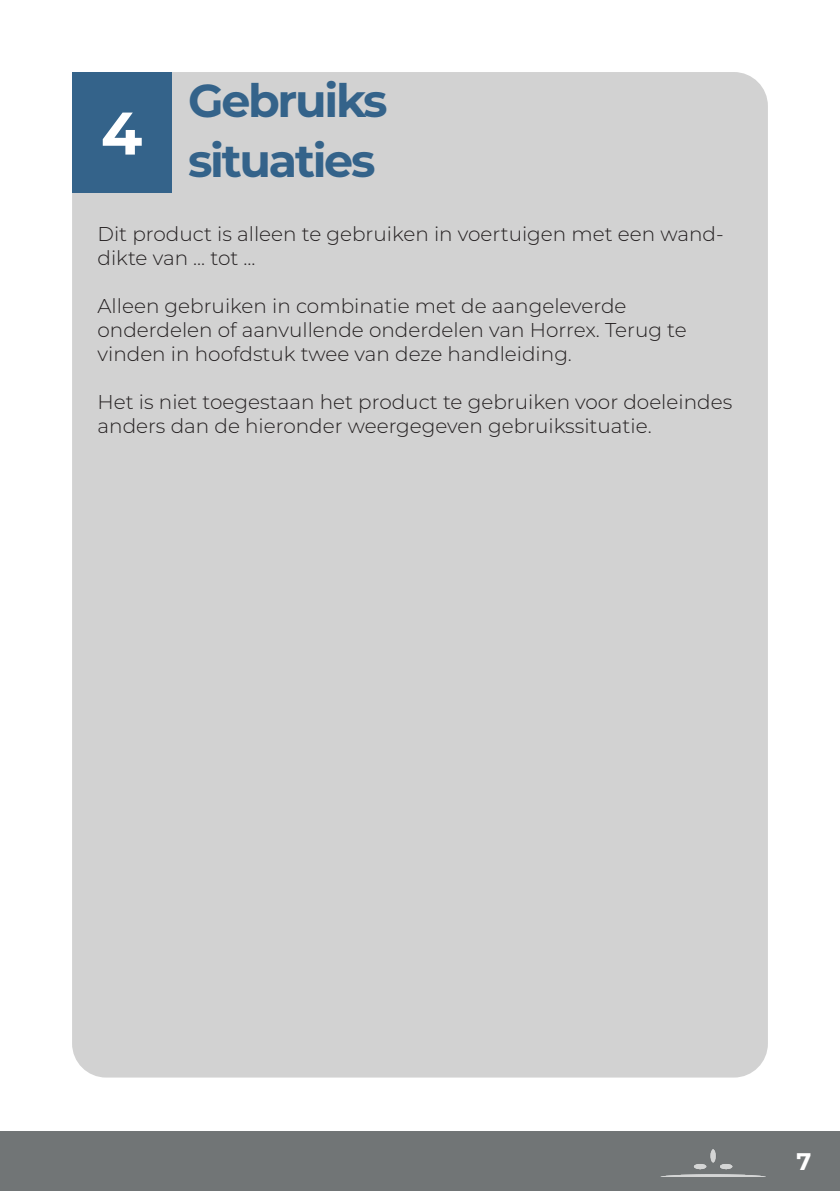
<style>
.page{position:relative;width:840px;height:1191px;background:#fff}
.page>*{position:absolute;margin:0;border:0;box-sizing:border-box;transform-origin:0 0}
.t1{font:700 60px "Montserrat";color:#fff}
.t2{font:700 46px/60px "Montserrat";letter-spacing:-.05em;color:#34638a}
.t3{font:700 24px "Montserrat";color:#fff}
.t4{font:300 20px/24px "Montserrat";color:#231f20}
</style>
<div class="page">
<div style="left:0;top:1131px;width:839px;height:60px;background:#717576"></div>
<img style="left:665px;top:1149px;width:96px;height:27px">
<div style="left:72px;top:72px;width:695px;height:1005px;background:#d2d2d2;border-radius:34px"></div>
<div style="left:72px;top:72px;width:99px;height:121px;background:#34638a"></div>
<p class="t1" style="left:101px;top:90px;width:43px">4</p>
<p class="t2" style="left:188px;top:68px;width:201px">Gebruiks situaties</p>
<p class="t4" style="left:97px;top:221px;width:627px">Dit product is alleen te gebruiken in voertuigen met een wand&shy;dikte van ... tot ...</p>
<p class="t4" style="left:97px;top:293px;width:590px">Alleen gebruiken in combinatie met de aangeleverde onderdelen of aanvullende onderdelen van Horrex. Terug te vinden in hoofdstuk twee van deze handleiding.</p>
<p class="t4" style="left:97px;top:389px;width:635px">Het is niet toegestaan het product te gebruiken voor doeleindes anders dan de hieronder weergegeven gebruikssituatie.</p>
<p class="t3" style="left:796px;top:1143px;width:16px">7</p>
</div>
